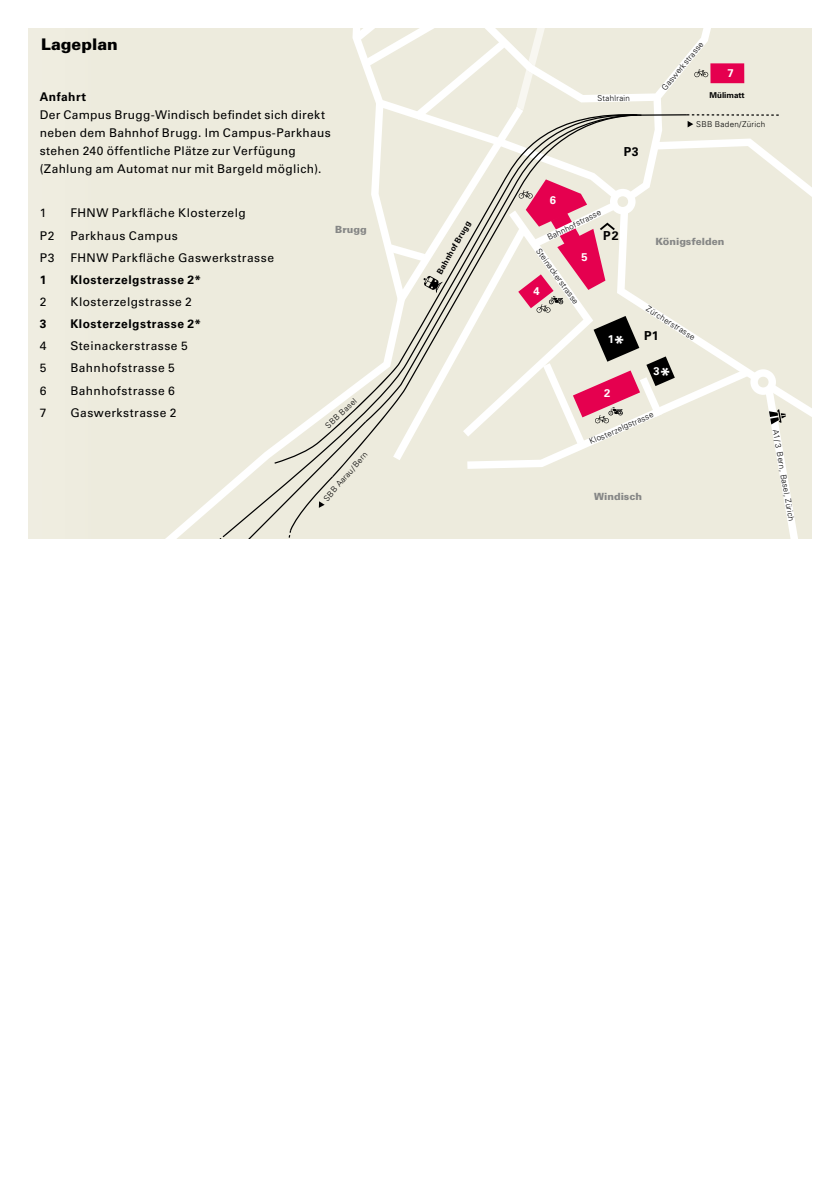
<style>
.page{position:relative;width:840px;height:1191px;background:#fff}
.page>*{position:absolute;margin:0;border:0;box-sizing:border-box;transform-origin:0 0}
.t1{font:900 16px "Univers LT Pro 75";color:#000}
.t2{font:700 12.4px "Univers LT Pro 65";color:#000}
.t3{font:12px/18px "Univers LT Pro 55 Roman";letter-spacing:.035em;color:#000}
.t4{font:700 12px "Univers LT Pro 65";letter-spacing:.04em;color:#000}
.t5{font:700 11.2px "Univers LT Pro 65";color:#fff}
.t6{font:900 10px "Univers LT Pro 75";color:#868786}
.t7{font:300 8px "Univers LT Pro 45";letter-spacing:.025em;color:#000}
.t8{font:700 8px "Univers LT Pro 65";color:#000}
.s1{font-size:19.8px}
</style>
<div class="page">
<div style="left:28px;top:28px;width:220px;height:270px;background:#edebdd"></div>
<div style="left:28px;top:298px;width:220px;height:241px;background:#edebdd"></div>
<svg style="left:153px;top:535px;width:72px;height:4px"></svg>
<div style="left:224px;top:114px;width:24px;height:422px;background:#edebdd"></div>
<svg style="left:248px;top:28px;width:563px;height:511px;background:#eae3d8"></svg>
<h1 class="t1" style="left:41px;top:34px;width:78px">Lageplan</h1>
<p class="t7" style="left:659px;top:86px;width:62px;rotate:-50deg">Gaswerkstrasse</p>
<p class="t5" style="left:727px;top:66px;width:8px">7</p>
<p class="t8" style="left:709px;top:90px;width:37px">Mülimatt</p>
<p class="t4" style="left:40px;top:90px;width:48px">Anfahrt</p>
<p class="t7" style="left:597px;top:93px;width:34px;rotate:-1deg">Stahlrain</p>
<p class="t3" style="left:40px;top:106px;width:292px">Der Campus Brugg-Windisch befindet sich direkt neben dem Bahnhof Brugg. Im Campus-Parkhaus stehen 240 öffentliche Plätze zur Verfügung (Zahlung am Automat nur mit Bargeld möglich).</p>
<p class="t3" style="left:40px;top:204px;width:8px">1</p>
<p class="t3" style="left:70px;top:204px;width:177px">FHNW Parkfläche Klosterzelg</p>
<p class="t3" style="left:40px;top:226px;width:16px">P2</p>
<p class="t3" style="left:70px;top:226px;width:109px">Parkhaus Campus</p>
<p class="t3" style="left:40px;top:248px;width:16px">P3</p>
<p class="t3" style="left:70px;top:248px;width:205px">FHNW Parkfläche Gaswerkstrasse</p>
<p class="t4" style="left:40px;top:272px;width:8px">1</p>
<p class="t4" style="left:70px;top:272px;width:132px">Klosterzelgstrasse 2*</p>
<p class="t3" style="left:40px;top:293px;width:8px">2</p>
<p class="t3" style="left:70px;top:293px;width:123px">Klosterzelgstrasse 2</p>
<p class="t4" style="left:40px;top:317px;width:8px">3</p>
<p class="t4" style="left:70px;top:317px;width:132px">Klosterzelgstrasse 2*</p>
<p class="t3" style="left:40px;top:337px;width:8px">4</p>
<p class="t3" style="left:70px;top:337px;width:119px">Steinackerstrasse 5</p>
<p class="t3" style="left:40px;top:359px;width:8px">5</p>
<p class="t3" style="left:70px;top:359px;width:106px">Bahnhofstrasse 5</p>
<p class="t3" style="left:40px;top:381px;width:8px">6</p>
<p class="t3" style="left:70px;top:381px;width:106px">Bahnhofstrasse 6</p>
<p class="t3" style="left:40px;top:403px;width:8px">7</p>
<p class="t3" style="left:70px;top:403px;width:108px">Gaswerkstrasse 2</p>
<p class="t7" style="left:696px;top:119px;width:70px">SBB Baden/Zürich</p>
<p class="t2" style="left:623px;top:145px;width:16px">P3</p>
<p class="t5" style="left:549px;top:193px;width:8px">6</p>
<p class="t7" style="left:545px;top:233px;width:60px;rotate:-26deg">Bahnhofstrasse</p>
<p class="t8" style="left:434px;top:271px;width:61px;rotate:-60deg">Bahnhof Brugg</p>
<p class="t6" style="left:335px;top:223px;width:33px">Brugg</p>
<p class="t2" style="left:603px;top:228px;width:17px">P2</p>
<p class="t6" style="left:655px;top:235px;width:70px">Königsfelden</p>
<p class="t7" style="left:541px;top:246px;width:68px;rotate:54deg">Steinackerstrasse</p>
<p class="t5" style="left:581px;top:251px;width:9px">55</p>
<p class="t5" style="left:533px;top:284px;width:8px">4</p>
<p class="t7" style="left:649px;top:304px;width:57px;rotate:32deg">Zürcherstrasse</p>
<p class="t2" style="left:643px;top:328px;width:16px">P1</p>
<p class="t5" style="left:607px;top:332px;width:19px">1<span class="s1">*</span></p>
<p class="t5" style="left:653px;top:364px;width:19px">3<span class="s1">*</span></p>
<p class="t5" style="left:604px;top:387px;width:8px">2</p>
<p class="t7" style="left:323px;top:423px;width:41px;rotate:-43deg">SBB Basel</p>
<p class="t7" style="left:587px;top:437px;width:71px;rotate:-24deg">Klosterzelgstrasse</p>
<p class="t7" style="left:321px;top:496px;width:63px;rotate:-49deg">SBB Aarau/Bern</p>
<p class="t6" style="left:594px;top:490px;width:49px">Windisch</p>
<p class="t7" style="left:780px;top:429px;width:94px;rotate:80deg">A1/ 3 Bern, Basel, Zürich</p>
</div>
